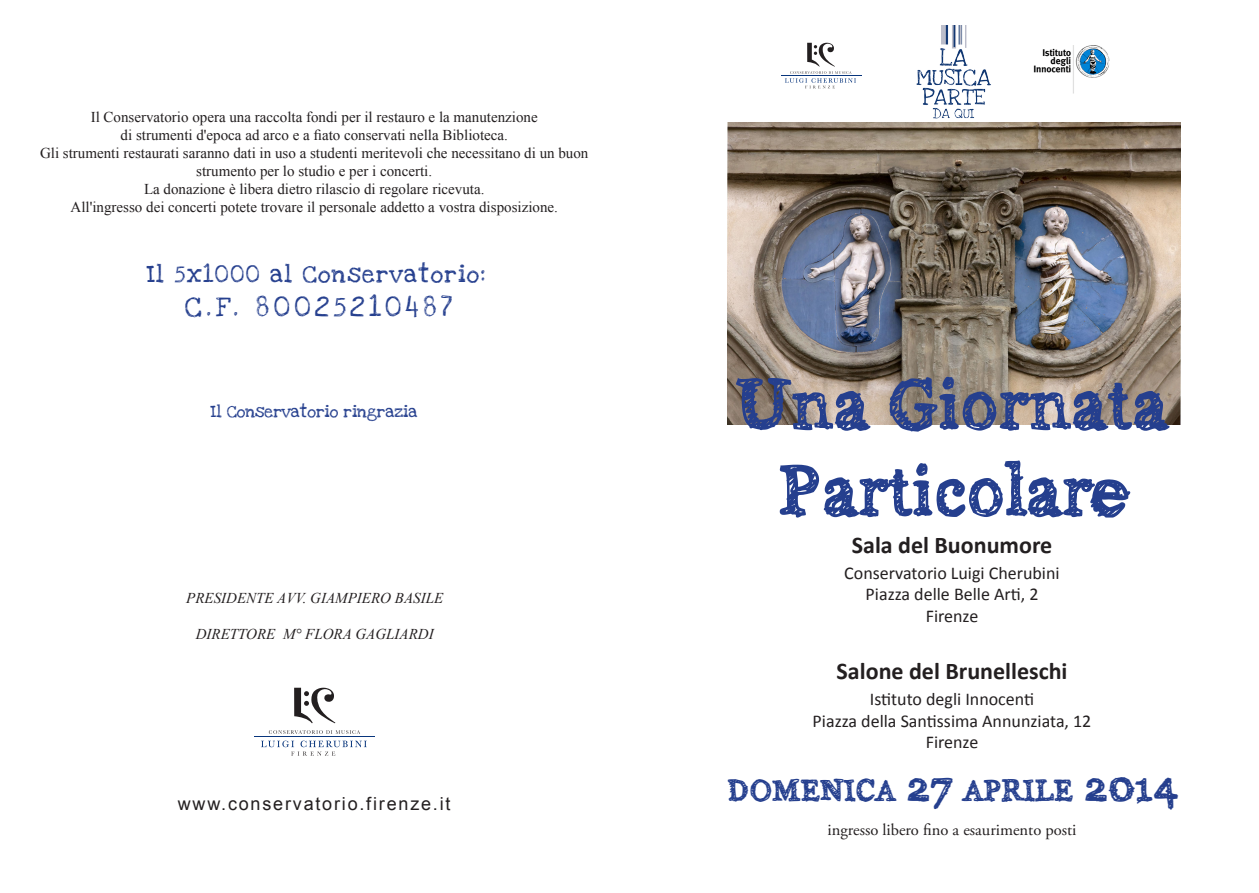
<style>
.page{position:relative;width:1259px;height:893px;background:#fff}
.page>*{position:absolute;margin:0;border:0;box-sizing:border-box;transform-origin:0 0}
.t1{font:72px "Alabama";color:#253f8e}
.t2{font:30.45px "Alabama";color:#253f8e}
.t3{font:700 24px "Calibri";color:#231f20}
.t4{font:21px "Love Ya Like A Sister";letter-spacing:.2em;color:#253f8e}
.t5{font:18px "Calibri";color:#231f20}
.t6{font:18px "Arial";letter-spacing:.1em;color:#231f20}
.t7{font:18px "Love Ya Like A Sister";letter-spacing:.075em;color:#253f8e}
.t8{font:16.5px "Adobe Garamond Pro";color:#231f20}
.t9{font:15px/18px "Times New Roman";color:#231f20;text-align:center}
.t10{font:italic 15px "Times New Roman";color:#231f20}
.t11{font:12.45px "Love Ya Like A Sister";color:#253f8e}
.s1{font-size:43.5px}
</style>
<div class="page">
<hr style="left:255px;top:737px;width:120px;height:1px;background:#08357c">
<svg style="left:294px;top:688px;width:41px;height:35px"></svg>
<svg style="left:269px;top:730px;width:91px;height:4px"></svg>
<svg style="left:261px;top:741px;width:106px;height:15px"></svg>
<img style="left:916px;top:26px;width:75px;height:92px">
<hr style="left:780px;top:76px;width:81px;height:1px;background:#08357c">
<svg style="left:785px;top:43px;width:71px;height:45px"></svg>
<img style="left:727px;top:122px;width:453px;height:302px">
<img style="left:1033px;top:45px;width:77px;height:49px">
<p class="t9" style="left:40px;top:108px;width:550px">Il Conservatorio opera una raccolta fondi per il restauro e la manutenzione<br>di strumenti d'epoca ad arco e a fiato conservati nella Biblioteca.<br>Gli strumenti restaurati saranno dati in uso a studenti meritevoli che necessitano di un buon strumento per lo studio e per i concerti.<br>La donazione è libera dietro rilascio di regolare ricevuta.<br>All'ingresso dei concerti potete trovare il personale addetto a vostra disposizione.</p>
<p class="t7" style="left:147px;top:259px;width:340px">Il 5x1000 al Conservatorio:</p>
<h3 class="t4" style="left:185px;top:289px;width:269px">C.F. 80025210487</h3>
<p class="t11" style="left:211px;top:401px;width:208px">Il Conservatorio ringrazia</p>
<p class="t10" style="left:186px;top:588px;width:258px">PRESIDENTE AVV. GIAMPIERO BASILE</p>
<p class="t10" style="left:196px;top:624px;width:239px">DIRETTORE M° FLORA GAGLIARDI</p>
<p class="t6" style="left:178px;top:792px;width:274px">www.conservatorio.firenze.it</p>
<p class="t1" style="left:736px;top:359px;width:434px">Una Giornata</p>
<p class="t1" style="left:778px;top:446px;width:350px">Particolare</p>
<p class="t3" style="left:852px;top:529px;width:202px">Sala del Buonumore</p>
<p class="t5" style="left:844px;top:561px;width:217px">Conservatorio Luigi Cherubini</p>
<p class="t5" style="left:865px;top:583px;width:174px">Piazza delle Belle Arti, 2</p>
<p class="t5" style="left:925px;top:604px;width:54px">Firenze</p>
<p class="t3" style="left:836px;top:656px;width:232px">Salone del Brunelleschi</p>
<p class="t5" style="left:870px;top:688px;width:166px">Istituto degli Innocenti</p>
<p class="t5" style="left:812px;top:709px;width:280px">Piazza della Santissima Annunziata, 12</p>
<p class="t5" style="left:925px;top:731px;width:54px">Firenze</p>
<p class="t2" style="left:727px;top:771px;width:453px">DOMENICA <span class="s1">27</span> APRILE <span class="s1">2014</span></p>
<p class="t8" style="left:827px;top:820px;width:250px">ingresso libero fino a esaurimento posti</p>
</div>
